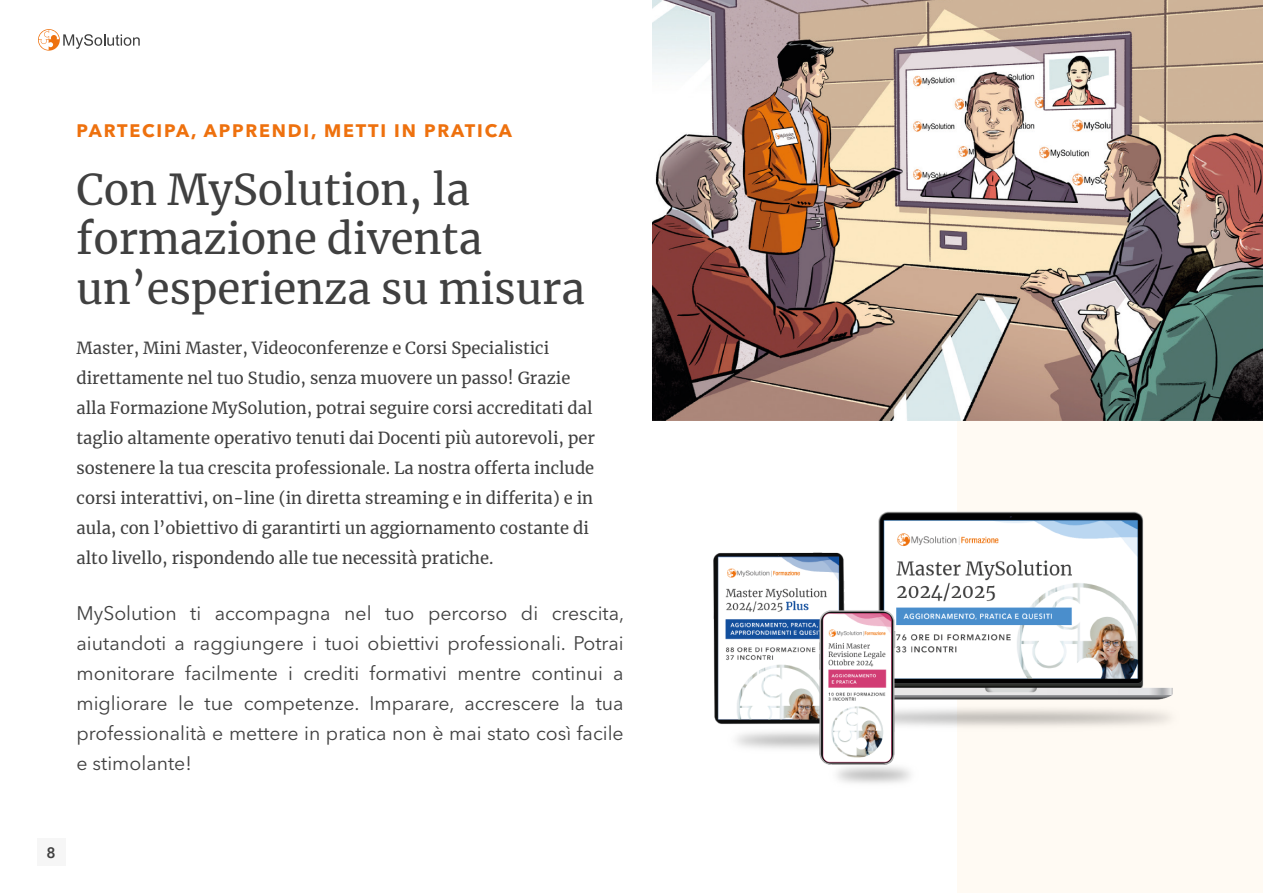
<style>
.page{position:relative;width:1263px;height:893px;background:#fff}
.page>*{position:absolute;margin:0;border:0;box-sizing:border-box;transform-origin:0 0}
.t1{font:42px/49.5px "Merriweather";color:#404040}
.t2{font:19.5px/30px "Avenir Next LT Pro";color:#404040;text-align:justify}
.t3{font:700 18px "Avenir Next LT Pro";letter-spacing:.1em;color:#ee710e}
.t4{font:16.5px/30px "Merriweather";color:#404040}
.t5{font:600 15px "Avenir Next LT Pro";color:#404040}
</style>
<div class="page">
<svg style="left:38px;top:29px;width:102px;height:22px"></svg>
<div style="left:37px;top:839px;width:28px;height:27px;background:#f6f6f6"></div>
<div style="left:957px;top:0;width:306px;height:893px;background:#fffaf3"></div>
<img style="left:652px;top:0;width:611px;height:420px">
<img style="left:713px;top:511px;width:460px;height:273px">
<p class="t3" style="left:77px;top:120px;width:437px">PARTECIPA, APPRENDI, METTI IN PRATICA</p>
<p class="t1" style="left:77px;top:164px;width:510px">Con MySolution, la formazione diventa un’esperienza su misura</p>
<p class="t4" style="left:77px;top:332px;width:520px">Master, Mini Master, Videoconferenze e Corsi Specialistici direttamente nel tuo Studio, senza muovere un passo! Grazie alla Formazione MySolution, potrai seguire corsi accreditati dal taglio altamente operativo tenuti dai Docenti più autorevoli, per sostenere la tua crescita professionale. La nostra offerta include corsi interattivi, on-line (in diretta streaming e in differita) e in aula, con l’obiettivo di garantirti un aggiornamento costante di alto livello, rispondendo alle tue necessità pratiche.</p>
<p class="t2" style="left:77px;top:598px;width:549px">MySolution ti accompagna nel tuo percorso di crescita, aiutandoti a raggiungere i tuoi obiettivi professionali. Potrai monitorare facilmente i crediti formativi mentre continui a migliorare le tue competenze. Imparare, accrescere la tua professionalità e mettere in pratica non è mai stato così facile e stimolante!</p>
<p class="t5" style="left:46px;top:844px;width:11px">8</p>
</div>
